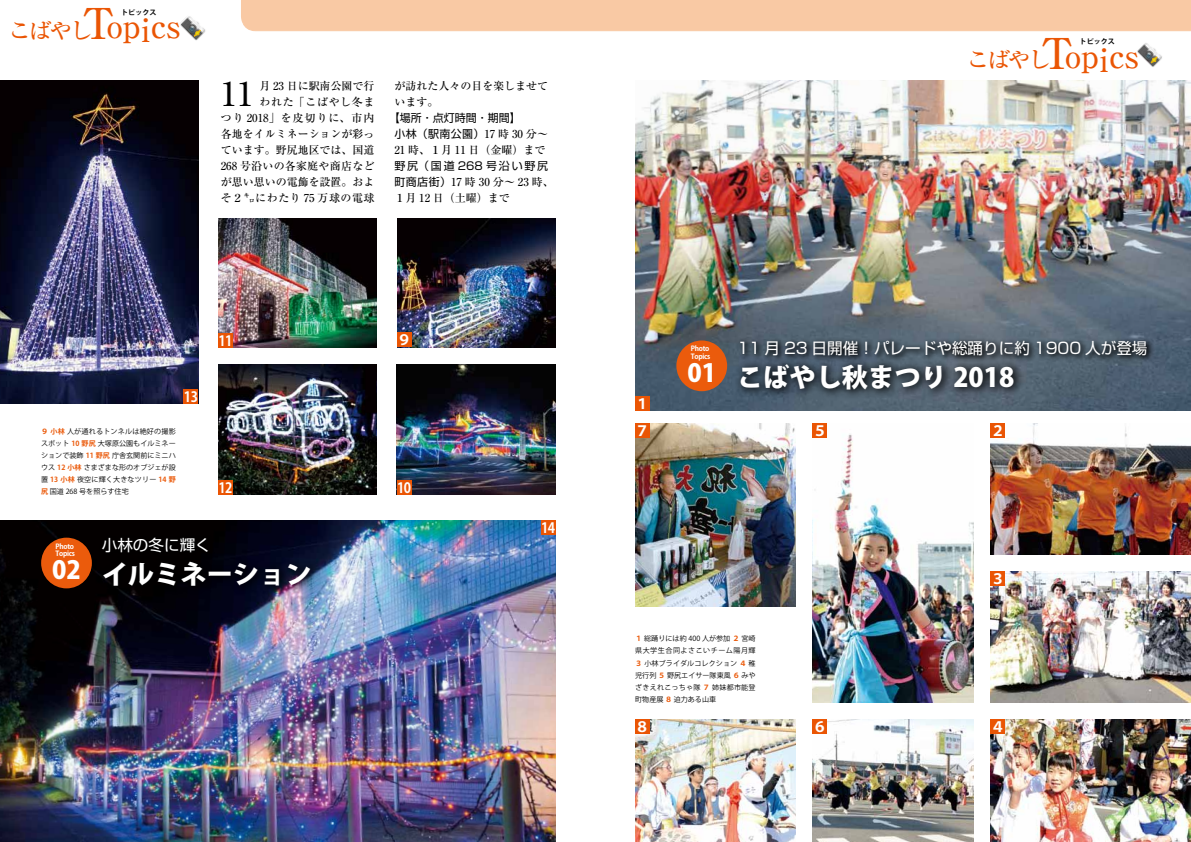
<style>
.page{position:relative;width:1191px;height:842px;background:#fff}
.page>*{position:absolute;margin:0;border:0;box-sizing:border-box;transform-origin:0 0}
.t1{font:500 32.8px "Ryumin Pro";color:#000}
.t2{font:500 31.9px "Ryumin Pro";color:#ea5504}
.t3{font:800 26.2px "Koz Go Pro";color:#fff}
.t4{font:800 24.8px "Koz Go Pro";color:#fff}
.t5{font:15.6px "Shin Go Pro";color:#fff}
.t6{font:700 14.2px "Koz Go Pro";letter-spacing:-.04em;color:#fff;scale:.9 1}
.t7{font:700 14.2px "Koz Go Pro";letter-spacing:-.04em;color:#fff}
.t8{font:500 11px/15.9px "Ryumin Pro";color:#000}
.t9{font:11px/15.9px "Shin Go Pro";color:#000}
.t10{font:11px "Shin Go Pro";letter-spacing:.165em;color:#000}
.t11{font:7.1px/12px "Koz Go Pro";color:#000;text-align:justify}
.t12{font:700 7.1px/7.8px "Koz Go Pro";letter-spacing:-.04em;color:#fff}
.t13{font:700 7.1px "Koz Go Pro";color:#000}
.s1{font-size:22.7px}
.s2{font-size:42.5px}
.s3{font-family:"Ryumin Pro";font-weight:500}
.s4{font-family:"Shin Go Pro";font-weight:400}
.s5{font-weight:700;color:#eb5b0c}
</style>
<div class="page">
<img style="left:0;top:80px;width:198px;height:323px">
<img style="left:397px;top:218px;width:158px;height:129px">
<img style="left:397px;top:364px;width:158px;height:131px">
<img style="left:218px;top:218px;width:159px;height:129px">
<img style="left:218px;top:364px;width:159px;height:131px">
<img style="left:0;top:520px;width:555px;height:322px">
<img style="left:1137px;top:43px;width:25px;height:24px">
<svg style="left:1150px;top:56px;width:7px;height:7px"></svg>
<div style="left:241px;top:0;width:950px;height:31px;background:#f9c9a4"></div>
<img style="left:180px;top:16px;width:26px;height:25px">
<svg style="left:194px;top:30px;width:7px;height:7px"></svg>
<div style="left:41px;top:538px;width:51px;height:50px;background:#eb5b0c;border-radius:50%"></div>
<div style="left:97px;top:555px;width:224px;height:41px;background:#000;opacity:.8"></div>
<div style="left:99px;top:534px;width:117px;height:26px;background:#000"></div>
<img style="left:990px;top:719px;width:201px;height:123px">
<img style="left:990px;top:423px;width:201px;height:131px">
<img style="left:990px;top:571px;width:201px;height:131px">
<img style="left:813px;top:434px;width:160px;height:268px">
<img style="left:813px;top:719px;width:160px;height:123px">
<div style="left:990px;top:423px;width:15px;height:15px;background:#ea5504"></div>
<div style="left:990px;top:571px;width:15px;height:15px;background:#ea5504"></div>
<div style="left:813px;top:423px;width:14px;height:15px;background:#ea5504"></div>
<img style="left:635px;top:719px;width:160px;height:123px">
<img style="left:635px;top:423px;width:160px;height:183px">
<div style="left:635px;top:423px;width:14px;height:15px;background:#ea5504"></div>
<div style="left:635px;top:719px;width:14px;height:15px;background:#ea5504"></div>
<img style="left:635px;top:80px;width:556px;height:331px">
<div style="left:676px;top:340px;width:51px;height:51px;background:#eb5b0c;border-radius:50%"></div>
<div style="left:734px;top:357px;width:290px;height:43px;background:#000;opacity:.8"></div>
<div style="left:736px;top:337px;width:419px;height:26px;background:#000;opacity:.8"></div>
<div style="left:635px;top:396px;width:14px;height:15px;background:#ea5504"></div>
<div style="left:397px;top:333px;width:14px;height:14px;background:#ea5504"></div>
<div style="left:397px;top:481px;width:14px;height:14px;background:#ea5504"></div>
<div style="left:218px;top:333px;width:14px;height:14px;background:#ea5504"></div>
<div style="left:218px;top:481px;width:14px;height:14px;background:#ea5504"></div>
<div style="left:184px;top:389px;width:14px;height:14px;background:#ea5504"></div>
<div style="left:541px;top:520px;width:14px;height:14px;background:#ea5504"></div>
<div style="left:813px;top:719px;width:14px;height:15px;background:#ea5504"></div>
<div style="left:990px;top:719px;width:15px;height:15px;background:#ea5504"></div>
<h2 class="t2" style="left:9px;top:1px;width:174px"><span class="s1">こばやし</span><span class="s2">Ｔ</span>opics</h2>
<p class="t13" style="left:121px;top:8px;width:37px">トピックス</p>
<h3 class="t8" style="left:259px;top:77px;width:117px">月 23 日に駅南公園で行</h3>
<h1 class="t1" style="left:221px;top:68px;width:34px">11</h1>
<h3 class="t8" style="left:221px;top:93px;width:155px;text-align:justify;text-indent:39px">われた「こばやし冬まつり 2018」を皮切りに、市内各地をイルミネーションが彩っています。野尻地区では、国道268 号沿いの各家庭や商店などが思い思いの電飾を設置。およそ２㌔にわたり 75 万球の電球</h3>
<h3 class="t8" style="left:394px;top:77px;width:155px">が訪れた人々の目を楽しませています。</h3>
<h3 class="t9" style="left:394px;top:109px;width:155px;text-indent:-5px">【場所・点灯時間・期間【<br>小林（駅南公園）<span class="s3">17 時 30 分~</span></h3>
<h3 class="t8" style="left:394px;top:141px;width:153px">21 時、１月 11 日（金曜）まで</h3>
<h3 class="t10" style="left:394px;top:157px;width:155px">野尻（国道268 号沿い野尻</h3>
<h3 class="t8" style="left:394px;top:173px;width:161px"><span class="s4">町商店街）</span>17 時 30 分～ 23 時、<br>１月 12 日（土曜）まで</h3>
<h3 class="t6" style="left:184px;top:387px;width:17px">13</h3>
<p class="t11" style="left:41px;top:425px;width:136px"><span class="s5">９小林</span>人が通れるトンネルは絶好の撮影スポット <span class="s5">10 野尻</span>大塚原公園もイルミネーションで装飾 <span class="s5">11 野尻</span>庁舎玄関前にミニハウス <span class="s5">12 小林</span>さまざまな形のオブジェが設置 <span class="s5">13 小林</span>夜空に輝く大きなツリー <span class="s5">14 野尻</span>国道 268 号を照らす住宅</p>
<h3 class="t6" style="left:218px;top:331px;width:17px">11</h3>
<h3 class="t6" style="left:218px;top:479px;width:17px">12</h3>
<p class="t12" style="left:56px;top:543px;width:21px">Photo<br>Topics</p>
<h3 class="t4" style="left:52px;top:554px;width:30px">02</h3>
<h3 class="t5" style="left:102px;top:533px;width:111px">小林の冬に輝く</h3>
<h3 class="t3" style="left:102px;top:557px;width:211px">イルミネーション</h3>
<h3 class="t7" style="left:397px;top:331px;width:16px">９</h3>
<h3 class="t6" style="left:397px;top:479px;width:17px">10</h3>
<h3 class="t6" style="left:541px;top:518px;width:17px">14</h3>
<h2 class="t2" style="left:967px;top:31px;width:174px"><span class="s1">こばやし</span><span class="s2">Ｔ</span>opics</h2>
<p class="t13" style="left:1079px;top:37px;width:37px">トピックス</p>
<h3 class="t7" style="left:635px;top:395px;width:16px">１</h3>
<h3 class="t7" style="left:635px;top:422px;width:16px">７</h3>
<p class="t12" style="left:691px;top:345px;width:21px">Photo<br>Topics</p>
<h3 class="t4" style="left:687px;top:357px;width:30px">01</h3>
<h3 class="t5" style="left:737px;top:335px;width:412px">11 月 23 日開催！パレードや総踊りに約 1900 人が登場</h3>
<h3 class="t3" style="left:737px;top:360px;width:279px">こばやし秋まつり 2018</h3>
<h3 class="t7" style="left:813px;top:422px;width:16px">５</h3>
<h3 class="t7" style="left:990px;top:422px;width:16px">２</h3>
<h3 class="t7" style="left:990px;top:570px;width:16px">３</h3>
<p class="t11" style="left:635px;top:633px;width:122px"><span class="s5">１</span>総踊りには約 400 人が参加<span class="s5">２</span>宮崎県大学生合同よさこいチーム陽月輝<span class="s5">３</span>小林ブライダルコレクション<span class="s5">４</span>稚児行列<span class="s5">５</span>野尻エイサー隊東風<span class="s5">６</span>みやざきえれこっちゃ隊<span class="s5">７</span>姉妹都市能登町物産展<span class="s5">８</span>迫力ある山車</p>
<h3 class="t7" style="left:635px;top:718px;width:16px">８</h3>
<h3 class="t7" style="left:813px;top:718px;width:16px">６</h3>
<h3 class="t7" style="left:990px;top:718px;width:16px">４</h3>
</div>
